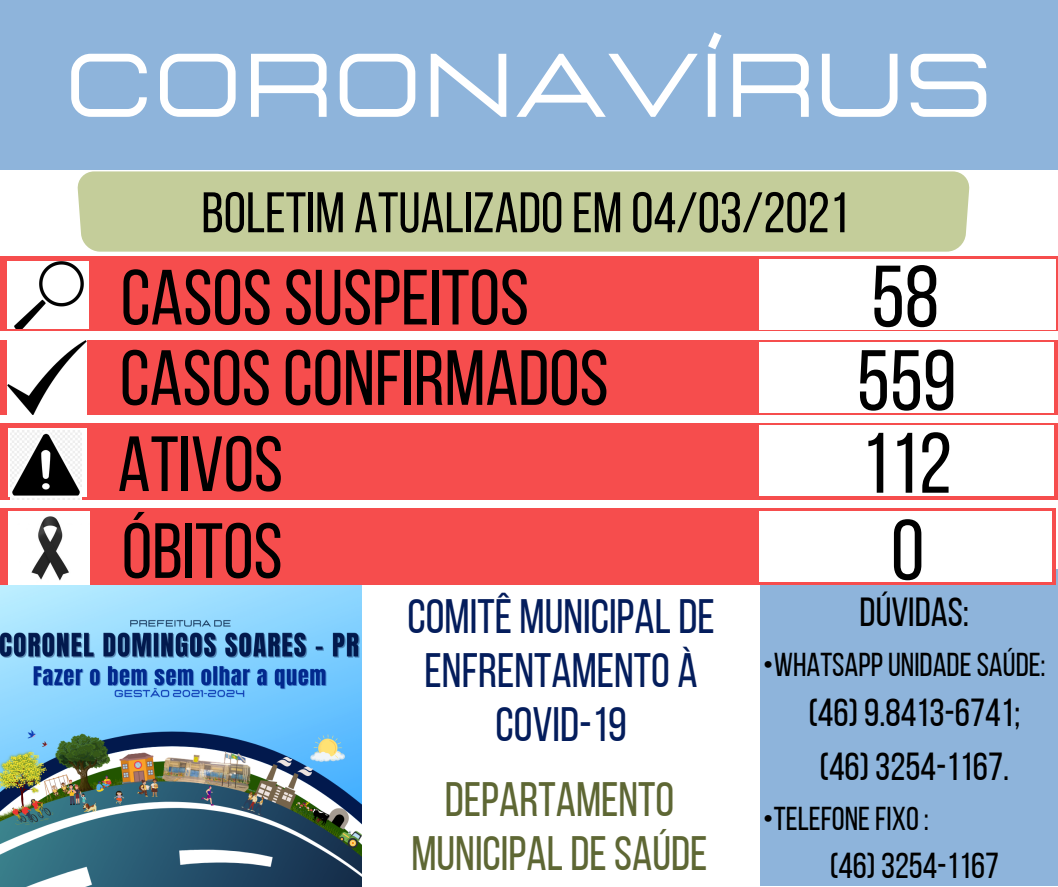
<style>
.page{position:relative;width:1058px;height:887px;background:#fff}
.page>*{position:absolute;margin:0;border:0;box-sizing:border-box;transform-origin:0 0}
.t1{font:90px "Lastica";color:#fff}
.t2{font:87px "Bebas Neue";color:#000}
.t3{font:85.5px "Bebas Neue";color:#000}
.t4{font:78px "Bebas Neue";color:#000}
.t5{font:57px "Bebas Neue";color:#000}
.t6{font:48.15px/54.2px "Bebas Neue";color:#041d5c;text-align:center}
.t7{font:48.15px/54.2px "Bebas Neue";color:#5e6734;text-align:center}
.t8{font:40.5px "Bebas Neue";color:#000}
.t9{font:39px "Bebas Neue";color:#000}
.t10{font:36px "Bebas Neue";color:#000}
.t11{font:33px "Bebas Neue";color:#000}
</style>
<div class="page">
<div style="left:0;top:0;width:1058px;height:170px;background:#8eb4db"></div>
<div style="left:77px;top:171px;width:892px;height:81px;background:#c4cd9a"></div>
<div style="left:0;top:256px;width:1057px;height:75px;background:#f64d4d"></div>
<div style="left:7px;top:261px;width:81px;height:68px;background:#fff"></div>
<img style="left:14px;top:261px;width:70px;height:67px">
<div style="left:759px;top:259px;width:296px;height:70px;background:#fff"></div>
<div style="left:0;top:423px;width:1058px;height:76px;background:#f64d4d"></div>
<div style="left:759px;top:569px;width:299px;height:317px;background:#8eb4db"></div>
<div style="left:0;top:340px;width:1057px;height:74px;background:#f64d4d"></div>
<div style="left:759px;top:342px;width:295px;height:70px;background:#fff"></div>
<img style="left:7px;top:341px;width:79px;height:73px">
<div style="left:0;top:508px;width:1055px;height:77px;background:#f64d4d"></div>
<img style="left:9px;top:511px;width:81px;height:74px">
<div style="left:8px;top:427px;width:79px;height:69px;background:#fff"></div>
<div style="left:759px;top:511px;width:293px;height:71px;background:#fff"></div>
<div style="left:759px;top:425px;width:295px;height:70px;background:#fff"></div>
<img style="left:10px;top:431px;width:71px;height:68px">
<img style="left:0;top:585px;width:361px;height:301px">
<p class="t1" style="left:65px;top:41px;width:929px">CORONAVÍRUS</p>
<p class="t5" style="left:201px;top:189px;width:649px">BOLETIM ATUALIZADOEM 04/03/2021</p>
<p class="t4" style="left:121px;top:266px;width:409px">CASOSSUSPEITOS</p>
<p class="t2" style="left:871px;top:261px;width:69px">58</p>
<p class="t3" style="left:856px;top:346px;width:101px">559</p>
<p class="t4" style="left:120px;top:346px;width:490px">CASOSCONFIRMADOS</p>
<p class="t4" style="left:118px;top:432px;width:167px">ATIVOS</p>
<p class="t3" style="left:861px;top:428px;width:92px">112</p>
<p class="t4" style="left:122px;top:519px;width:162px">ÓBITOS</p>
<p class="t3" style="left:891px;top:515px;width:35px">0</p>
<p class="t6" style="left:407px;top:593px;width:309px">COMITÊ MUNICIPALDE<br>ENFRENTAMENTO À<br>COVID-19</p>
<p class="t7" style="left:411px;top:776px;width:298px">DEPARTAMENTO<br>MUNICIPALDESAÚDE</p>
<p class="t8" style="left:859px;top:595px;width:111px">DÚVIDAS:</p>
<p class="t11" style="left:763px;top:650px;width:284px">•WHATSAPPUNIDADESAÚDE:</p>
<p class="t9" style="left:808px;top:697px;width:213px">(46)9.8413-6741;</p>
<p class="t9" style="left:819px;top:751px;width:191px">(46)3254-1167.</p>
<p class="t11" style="left:763px;top:805px;width:168px">•TELEFONEFIXO:</p>
<p class="t10" style="left:829px;top:851px;width:171px">(46) 3254-1167</p>
</div>
